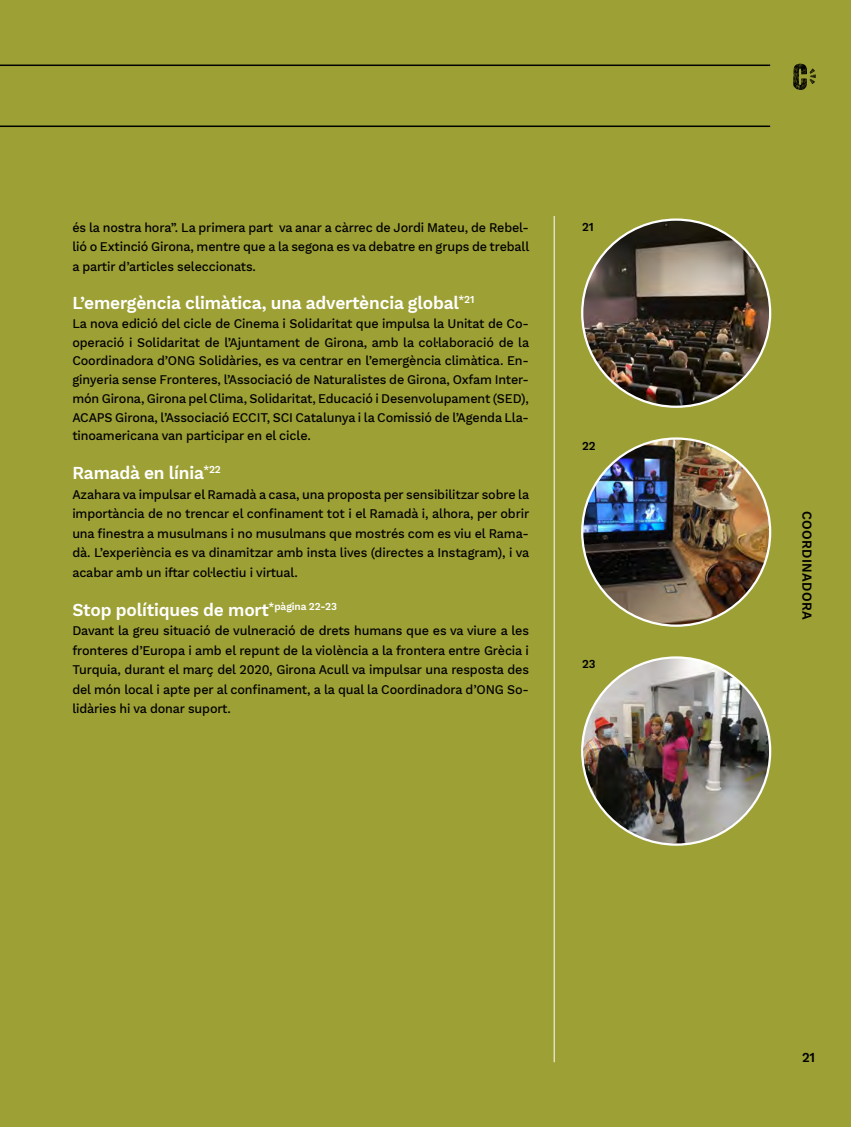
<style>
.page{position:relative;width:851px;height:1127px;background:#fff}
.page>*{position:absolute;margin:0;border:0;box-sizing:border-box;transform-origin:0 0}
.t1{font:600 18px "Work Sans";letter-spacing:-.01em;color:#fff;scale:.96 1}
.t2{font:600 13.5px "Work Sans";letter-spacing:.025em;color:#000;scale:.96 1}
.t3{font:500 13.05px/19.5px "Work Sans";letter-spacing:-.01em;color:#000;text-align:justify;scale:.96 1}
.t4{font:600 12px "Work Sans";color:#000;scale:.96 1}
</style>
<div class="page">
<div style="left:0;top:0;width:850px;height:1127px;background:#9da035"></div>
<svg style="left:793px;top:64px;width:22px;height:26px"></svg>
<hr style="left:553px;top:216px;width:1px;height:846px;background:#fff">
<hr style="left:0;top:65px;width:770px;height:1px;background:#000">
<hr style="left:0;top:126px;width:770px;height:1px;background:#000">
<img style="left:582px;top:220px;width:188px;height:187px;border-radius:94px">
<img style="left:582px;top:438px;width:188px;height:188px;border-radius:94px">
<img style="left:582px;top:657px;width:188px;height:187px;border-radius:94px">
<p class="t3" style="left:72px;top:218px;width:477px;text-align:left">és la nostra hora”. La primera part va anar a càrrec de Jordi Mateu, de Rebel· lió o Extinció Girona, mentre que a la segona es va debatre en grups de treball a partir d’articles seleccionats.</p>
<h1 class="t1" style="left:72px;top:292px;width:420px">L’emergència climàtica, una advertència global<sup>*21</sup></h1>
<p class="t3" style="left:72px;top:314px;width:477px;line-height:18.8px">La nova edició del cicle de Cinema i Solidaritat que impulsa la Unitat de Co&shy;operació i Solidaritat de l’Ajuntament de Girona, amb la col·laboració de la Coordinadora d’ONG Solidàries, es va centrar en l’emergència climàtica. En&shy;ginyeria sense Fronteres, l’Associació de Naturalistes de Girona, Oxfam Inter&shy;món Girona, Girona pel Clima, Solidaritat, Educació i Desenvolupament (SED), ACAPS Girona, l’Associació ECCIT, SCI Catalunya i la Comissió de l’Agenda Lla&shy;tinoamericana van participar en el cicle.</p>
<h1 class="t1" style="left:72px;top:463px;width:156px">Ramadà en línia<sup>*22</sup></h1>
<p class="t3" style="left:72px;top:485px;width:477px">Azahara va impulsar el Ramadà a casa, una proposta per sensibilitzar sobre la importància de no trencar el confinament tot i el Ramadà i, alhora, per obrir una finestra a musulmans i no musulmans que mostrés com es viu el Rama&shy;dà. L’experiència es va dinamitzar amb insta lives (directes a Instagram), i va acabar amb un iftar col·lectiu i virtual.</p>
<h1 class="t1" style="left:72px;top:599px;width:277px">Stop polítiques de mort<sup>*pàgina</sup> <sup>22-23</sup></h1>
<p class="t3" style="left:72px;top:622px;width:477px">Davant la greu situació de vulneració de drets humans que es va viure a les fronteres d’Europa i amb el repunt de la violència a la frontera entre Grècia i Turquia, durant el març del 2020, Girona Acull va impulsar una resposta des del món local i apte per al confinament, a la qual la Coordinadora d’ONG So&shy;lidàries hi va donar suport.</p>
<p class="t4" style="left:582px;top:220px;width:14px">21</p>
<p class="t4" style="left:582px;top:439px;width:16px">22</p>
<p class="t4" style="left:582px;top:656px;width:16px">23</p>
<p class="t2" style="left:814px;top:511px;width:114px;rotate:90deg">COORDINADORA</p>
<p class="t2" style="left:801px;top:1050px;width:15px">21</p>
</div>
